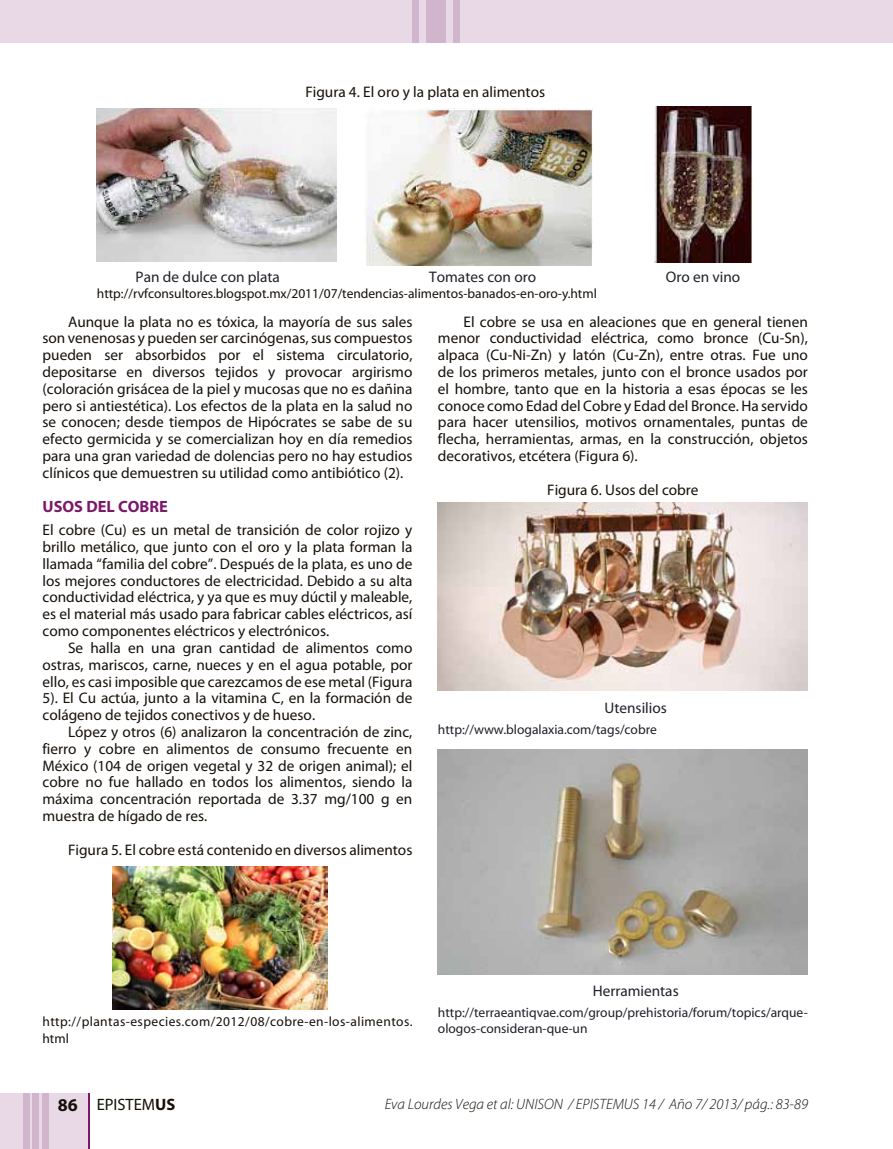
<style>
.page{position:relative;width:893px;height:1149px;background:#fff}
.page>*{position:absolute;margin:0;border:0;box-sizing:border-box;transform-origin:0 0}
.t1{font:16.5px "Myriad Pro";color:#16100a}
.t2{font:700 16.35px "Myriad Pro";color:#7c186a}
.t3{font:15.3px/16.8px "Myriad Pro";color:#16100a;text-align:justify}
.t4{font:15.3px "Myriad Pro";color:#1f2029}
.t5{font:italic 300 15px "Myriad Pro";color:#16100a}
.t6{font:13.5px/16.2px "Myriad";color:#1f2029}
.t7{font:13.5px "Myriad";color:#16100a}
.t8{font:13.5px/16.2px "Myriad";letter-spacing:.03em;color:#16100a}
.s1{font-weight:700;font-size:18px}
.s2{font-weight:700}
</style>
<div class="page">
<div style="left:0;top:0;width:893px;height:43px;background:#e9d9e6"></div>
<div style="left:426px;top:0;width:20px;height:43px;background:#d1b5cd"></div>
<div style="left:413px;top:0;width:6px;height:43px;background:#d1b5cd"></div>
<div style="left:453px;top:0;width:6px;height:43px;background:#d1b5cd"></div>
<img style="left:96px;top:108px;width:241px;height:153px">
<img style="left:366px;top:108px;width:227px;height:157px">
<img style="left:654px;top:107px;width:99px;height:155px">
<img style="left:112px;top:866px;width:215px;height:143px">
<img style="left:438px;top:502px;width:370px;height:188px">
<img style="left:438px;top:749px;width:370px;height:225px">
<div style="left:0;top:1092px;width:89px;height:56px;background:#e9d9e6"></div>
<div style="left:23px;top:1092px;width:6px;height:56px;background:#d1b5cd"></div>
<div style="left:32px;top:1092px;width:7px;height:56px;background:#d1b5cd"></div>
<div style="left:42px;top:1092px;width:6px;height:56px;background:#d1b5cd"></div>
<hr style="left:88px;top:1092px;width:1px;height:56px;background:#7c186a">
<p class="t3" style="left:305px;top:83px;width:241px">Figura 4. El oro y la plata en alimentos</p>
<p class="t4" style="left:136px;top:267px;width:146px">Pan de dulce con plata</p>
<p class="t4" style="left:429px;top:267px;width:108px">Tomates con oro</p>
<p class="t4" style="left:666px;top:267px;width:76px">Oro en vino</p>
<p class="t7" style="left:97px;top:286px;width:501px">http://rvfconsultores.blogspot.mx/2011/07/tendencias-alimentos-banados-en-oro-y.html</p>
<p class="t3" style="left:43px;top:313px;width:371px;text-indent:26px">Aunque la plata no es tóxica, la mayoría de sus sales son venenosas y pueden ser carcinógenas, sus compuestos pueden ser absorbidos por el sistema circulatorio, depositarse en diversos tejidos y provocar argirismo (coloración grisácea de la piel y mucosas que no es dañina pero si antiestética). Los efectos de la plata en la salud no se conocen; desde tiempos de Hipócrates se sabe de su efecto germicida y se comercializan hoy en día remedios para una gran variedad de dolencias pero no hay estudios clínicos que demuestren su utilidad como antibiótico (2).</p>
<p class="t2" style="left:43px;top:495px;width:127px">USOS DEL COBRE</p>
<p class="t3" style="left:43px;top:521px;width:371px">El cobre (Cu) es un metal de transición de color rojizo y brillo metálico, que junto con el oro y la plata forman la llamada “familia del cobre”. Después de la plata, es uno de los mejores conductores de electricidad. Debido a su alta conductividad eléctrica, y ya que es muy dúctil y maleable, es el material más usado para fabricar cables eléctricos, así como componentes eléctricos y electrónicos.</p>
<p class="t3" style="left:43px;top:639px;width:371px;text-indent:26px">Se halla en una gran cantidad de alimentos como ostras, mariscos, carne, nueces y en el agua potable, por ello, es casi imposible que carezcamos de ese metal (Figura 5). El Cu actúa, junto a la vitamina C, en la formación de colágeno de tejidos conectivos y de hueso.</p>
<p class="t3" style="left:43px;top:723px;width:371px;text-indent:26px">López y otros (6) analizaron la concentración de zinc, fierro y cobre en alimentos de consumo frecuente en México (104 de origen vegetal y 32 de origen animal); el cobre no fue hallado en todos los alimentos, siendo la máxima concentración reportada de 3.37 mg/100 g en muestra de hígado de res.</p>
<p class="t3" style="left:68px;top:840px;width:346px">Figura 5. El cobre está contenido en diversos alimentos</p>
<p class="t3" style="left:438px;top:313px;width:371px;text-indent:26px">El cobre se usa en aleaciones que en general tienen menor conductividad eléctrica, como bronce (Cu-Sn), alpaca (Cu-Ni-Zn) y latón (Cu-Zn), entre otras. Fue uno de los primeros metales, junto con el bronce usados por el hombre, tanto que en la historia a esas épocas se les conoce como Edad del Cobre y Edad del Bronce. Ha servido para hacer utensilios, motivos ornamentales, puntas de flecha, herramientas, armas, en la construcción, objetos decorativos, etcétera (Figura 6).</p>
<p class="t3" style="left:547px;top:481px;width:153px">Figura 6. Usos del cobre</p>
<p class="t4" style="left:604px;top:698px;width:64px">Utensilios</p>
<p class="t6" style="left:438px;top:721px;width:220px">http://www.blogalaxia.com/tags/cobre</p>
<p class="t8" style="left:43px;top:1014px;width:371px">http://plantas-especies.com/2012/08/cobre-en-los-alimentos. html</p>
<p class="t4" style="left:593px;top:981px;width:88px">Herramientas</p>
<p class="t6" style="left:438px;top:1004px;width:371px">http://terraeantiqvae.com/group/prehistoria/forum/topics/arque&shy;ologos-consideran-que-un</p>
<p class="t1" style="left:58px;top:1093px;width:119px"><span class="s1">86</span> EPISTEM<span class="s2">US</span></p>
<p class="t5" style="left:385px;top:1094px;width:425px">Eva Lourdes Vega et al: UNISON / EPISTEMUS 14 / Año 7/ 2013/ pág.: 83-89</p>
</div>
